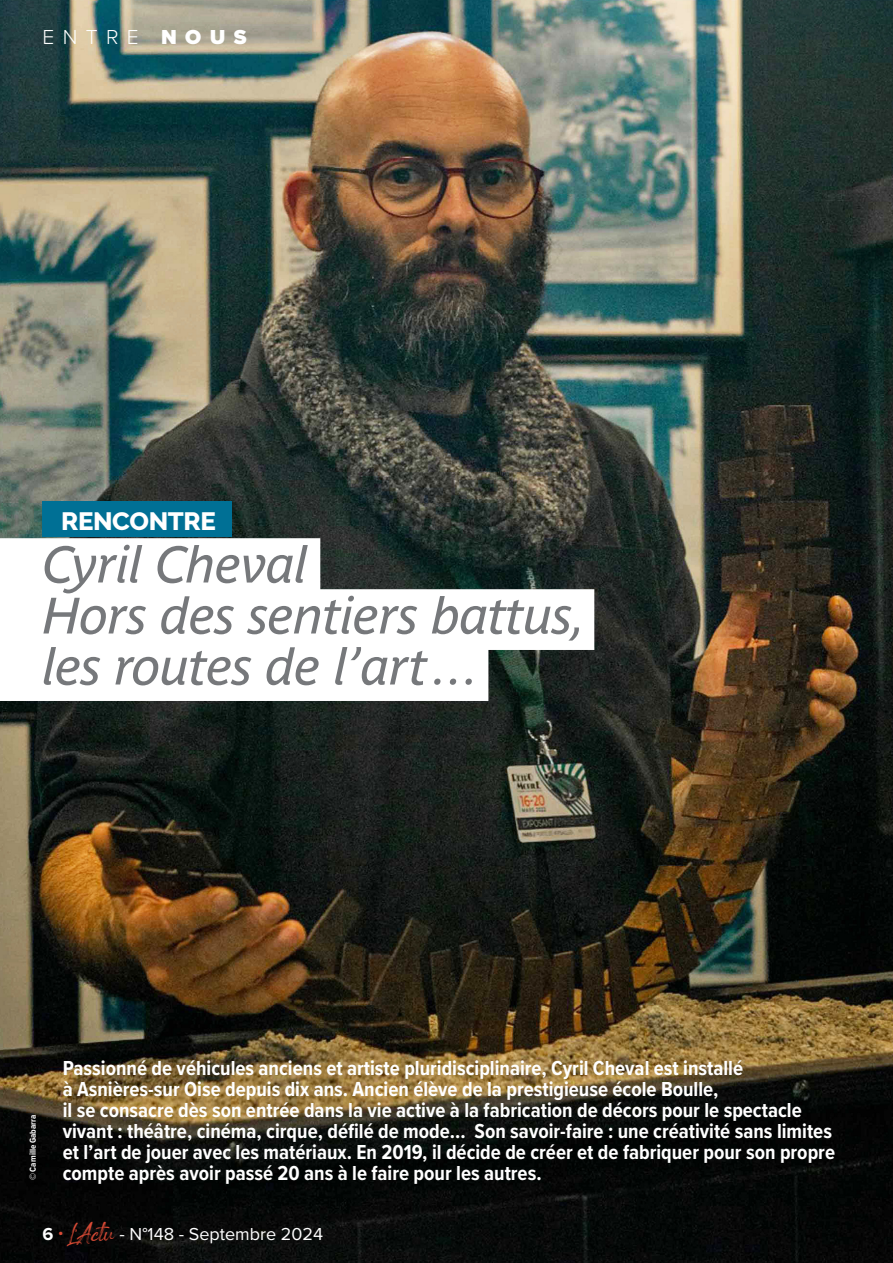
<style>
.page{position:relative;width:893px;height:1263px;background:#fff}
.page>*{position:absolute;margin:0;border:0;box-sizing:border-box;transform-origin:0 0}
.t1{font:italic 50.55px "Parisine Plus Std";letter-spacing:-.015em;color:#76787b}
.t2{font:800 25.05px "Raleway";letter-spacing:-.015em;color:#fff}
.Titre{font:700 21px/21px "Proxima Nova Cond";color:#fff}
.TEXTE{font:300 21px "Proxima Nova";letter-spacing:.4em;color:#fff}
.TEXTE-2{font:18px "Proxima Nova";color:#fff}
.t3{font:700 9px "Proxima Nova Cond";color:#fff}
.s1{font-weight:900}
.s2{font-weight:700}
.s3{font-family:"Essonnes Text";font-weight:700;color:#d94a35}
.s4{font-family:"Spartwell";font-size:24px;color:#d94a35}
</style>
<div class="page">
<img style="left:0;top:0;width:893px;height:1263px">
<div style="left:0;top:538px;width:320px;height:61px;background:#fff"></div>
<div style="left:0;top:589px;width:594px;height:61px;background:#fff"></div>
<div style="left:0;top:640px;width:488px;height:61px;background:#fff"></div>
<div style="left:43px;top:501px;width:189px;height:36px;background:#007095"></div>
<p class="TEXTE" style="left:43px;top:22px;width:206px">ENTRE <span class="s1">NOUS</span></p>
<p class="t2" style="left:61px;top:507px;width:156px">RENCONTRE</p>
<p class="t1" style="left:43px;top:536px;width:267px">Cyril Cheval</p>
<p class="t1" style="left:43px;top:587px;width:545px">Hors des sentiers battus,</p>
<p class="t1" style="left:43px;top:638px;width:439px">les routes de l’art…</p>
<p class="t3" style="left:26px;top:1180px;width:67px;rotate:-90deg">© Camille Gabarra</p>
<p class="Titre" style="left:63px;top:1057px;width:774px">Passionné de véhicules anciens et artiste pluridisciplinaire, Cyril Cheval est installé<br>à Asnières-sur Oise depuis dix ans. Ancien élève de la prestigieuse école Boulle,<br>il se consacre dès son entrée dans la vie active à la fabrication de décors pour le spectacle vivant : théâtre, cinéma, cirque, défilé de mode... Son savoir-faire : une créativité sans limites et l’art de jouer avec les matériaux. En 2019, il décide de créer et de fabriquer pour son propre compte après avoir passé 20 ans à le faire pour les autres.</p>
<p class="TEXTE-2" style="left:43px;top:1220px;width:282px"><span class="s2">6</span> <span class="s3">•</span> <span class="s4">L’Actu</span> - N°148 - Septembre 2024</p>
</div>
